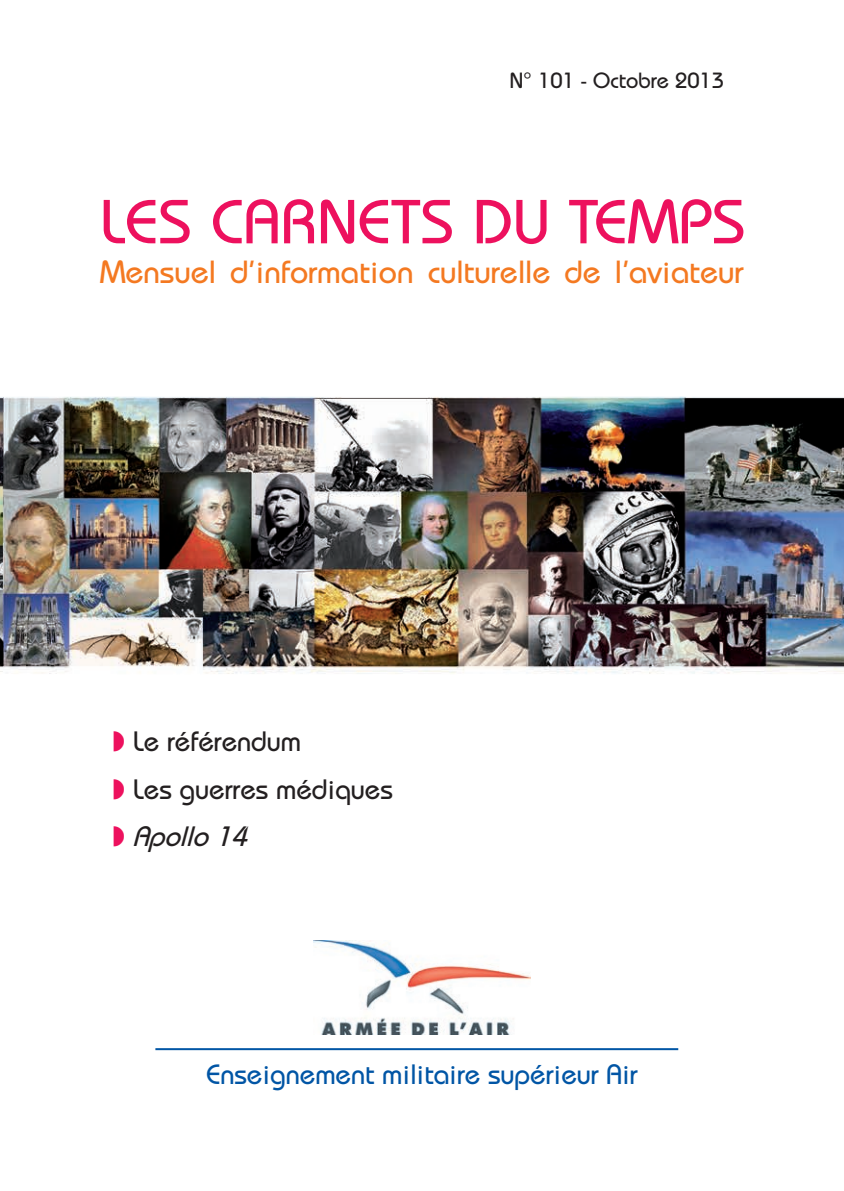
<style>
.page{position:relative;width:844px;height:1191px;background:#fff}
.page>*{position:absolute;margin:0;border:0;box-sizing:border-box;transform-origin:0 0}
.t1{font:500 62px "Bauhaus Std";letter-spacing:.01em;color:#ed115e;scale:1.05 1}
.t2{font:500 32px "Bauhaus Std";color:#f47921}
.t3{font:500 28px/47.4px "Bauhaus Std";color:#231f20}
.t4{font:500 28px "Bauhaus Std";color:#0155a5}
.t5{font:500 22px "Bauhaus Std";color:#231f20}
.s1{color:#ed115e}
.s2{font-style:italic}
</style>
<div class="page">
<img style="left:0;top:396px;width:843px;height:655px">
<img style="left:314px;top:940px;width:216px;height:94px">
<hr style="left:155px;top:1048px;width:523px;height:2px;background:#0155a5">
<p class="t5" style="left:509px;top:67px;width:216px">N° 101 - Octobre 2013</p>
<h1 class="t1" style="left:99px;top:185px;width:616px">LES CARNETS DU TEMPS</h1>
<p class="t2" style="left:100px;top:253px;width:645px">Mensuel d’information culturelle de l’aviateur</p>
<p class="t3" style="left:113px;top:717px;width:281px"><span class="s1">◗</span> Le référendum<br><span class="s1">◗</span> Les guerres médiques <span class="s1">◗</span> <span class="s2">Apollo14</span></p>
<p class="t4" style="left:206px;top:1057px;width:433px">Enseignement militaire supérieur Air</p>
</div>
